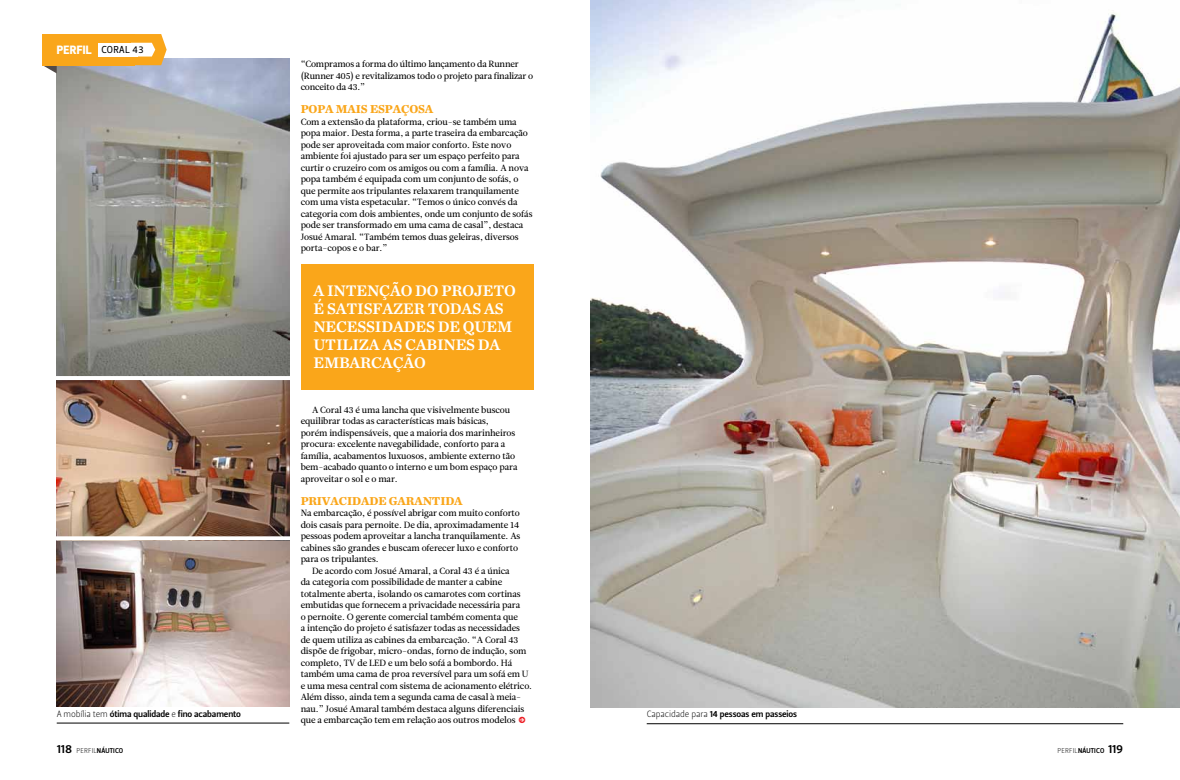
<style>
.page{position:relative;width:1180px;height:780px;background:#fff}
.page>*{position:absolute;margin:0;border:0;box-sizing:border-box;transform-origin:0 0}
.t1{font:16px/18px "Chronicle Text G2 Semi";letter-spacing:-.01em;color:#fff}
.t2{font:700 12px "Chronicle Text G3";letter-spacing:-.01em;color:#faa61a}
.t3{font:10px "Leitura Sans Grot 2";letter-spacing:.03em;color:#000}
.t4{font:9px/11.5px "Leitura News Roman 2";letter-spacing:-.01em;color:#000}
.t5{font:9px "Leitura Sans Grot 3";letter-spacing:-.01em;color:#000}
.t6{font:7px "Leitura Sans Grot 3";letter-spacing:.025em;color:#000}
.s1{font-family:"Leitura Sans Grot 4";font-size:12px;color:#fff}
.s2{font-family:"Leitura Sans Grot 1"}
.s3{font-size:12px}
</style>
<div class="page">
<img style="left:590px;top:0;width:589px;height:707px">
<img style="left:57px;top:59px;width:232px;height:647px">
<svg style="left:56px;top:536px;width:234px;height:4px"></svg>
<hr style="left:51px;top:376px;width:244px;height:4px;background:#fff">
<svg style="left:43px;top:65px;width:14px;height:8px"></svg>
<div style="left:43px;top:34px;width:92px;height:31px;background:#faa61a"></div>
<svg style="left:131px;top:34px;width:36px;height:31px"></svg>
<div style="left:98px;top:43px;width:39px;height:14px;background:#fff"></div>
<hr style="left:646px;top:723px;width:477px;height:1px;background:#000">
<hr style="left:57px;top:722px;width:232px;height:1px;background:#000">
<div style="left:301px;top:263px;width:232px;height:126px;background:#faa61a"></div>
<p class="t3" style="left:57px;top:43px;width:88px"><span class="s1">PERFIL</span> CORAL 43</p>
<p class="t4" style="left:300px;top:58px;width:234px">“Compramos a forma do último lançamento da Runner (Runner 405) e revitalizamos todo o projeto para finalizar o conceito da 43.”</p>
<h2 class="t2" style="left:300px;top:100px;width:134px">POPA MAIS ESPAÇOSA</h2>
<p class="t4" style="left:300px;top:116px;width:233px">Com a extensão da plataforma, criou-se também uma popa maior. Desta forma, a parte traseira da embarcação pode ser aproveitada com maior conforto. Este novo ambiente foi ajustado para ser um espaço perfeito para curtir o cruzeiro com os amigos ou com a família. A nova popa também é equipada com um conjunto de sofás, o que permite aos tripulantes relaxarem tranquilamente com uma vista espetacular. “Temos o único convés da categoria com dois ambientes, onde um conjunto de sofás pode ser transformado em uma cama de casal”, destaca Josué Amaral. “Também temos duas geleiras, diversos porta-copos e o bar.”</p>
<h1 class="t1" style="left:313px;top:280px;width:203px">A INTENÇÃO DO PROJETO<br>É SATISFAZER TODAS AS<br>NECESSIDADES DE QUEM<br>UTILIZA AS CABINES DA<br>EMBARCAÇÃO</h1>
<p class="t4" style="left:300px;top:403px;width:218px;text-indent:11px">A Coral 43 é uma lancha que visivelmente buscou equilibrar todas as características mais básicas, porém indispensáveis, que a maioria dos marinheiros procura: excelente navegabilidade, conforto para a família, acabamentos luxuosos, ambiente externo tão bem-acabado quanto o interno e um bom espaço para aproveitar o sol e o mar.</p>
<h2 class="t2" style="left:300px;top:491px;width:164px">PRIVACIDADE GARANTIDA</h2>
<p class="t4" style="left:300px;top:507px;width:221px">Na embarcação, é possível abrigar com muito conforto dois casais para pernoite. De dia, aproximadamente 14 pessoas podem aproveitar a lancha tranquilamente. As cabines são grandes e buscam oferecer luxo e conforto para os tripulantes.</p>
<p class="t4" style="left:300px;top:564px;width:233px;text-indent:11px">De acordo com Josué Amaral, a Coral 43 é a única<br>da categoria com possibilidade de manter a cabine totalmente aberta, isolando os camarotes com cortinas embutidas que fornecem a privacidade necessária para<br>o pernoite. O gerente comercial também comenta que<br>a intenção do projeto é satisfazer todas as necessidades<br>de quem utiliza as cabines da embarcação. “A Coral 43 dispõe de frigobar, micro-ondas, forno de indução, som completo, TV de LED e um belo sofá a bombordo. Há também uma cama de proa reversível para um sofá em U e uma mesa central com sistema de acionamento elétrico.<br>Além disso, ainda tem a segunda cama de casal à meia&shy;nau.” Josué Amaral também destaca alguns diferenciais que a embarcação tem em relação aos outros modelos</p>
<p class="t5" style="left:57px;top:707px;width:186px"><span class="s2">A mobília tem</span> ótima qualidade <span class="s2">e</span> fino acabamento</p>
<p class="t5" style="left:646px;top:707px;width:152px"><span class="s2">Capacidade para</span> 14 pessoas em passeios</p>
<p class="t6" style="left:57px;top:745px;width:68px"><span class="s3">118</span> <span class="s2">PERFIL</span>NÁUTICO</p>
<p class="t6" style="left:1057px;top:745px;width:67px"><span class="s2">PERFIL</span>NÁUTICO <span class="s3">119</span></p>
</div>
